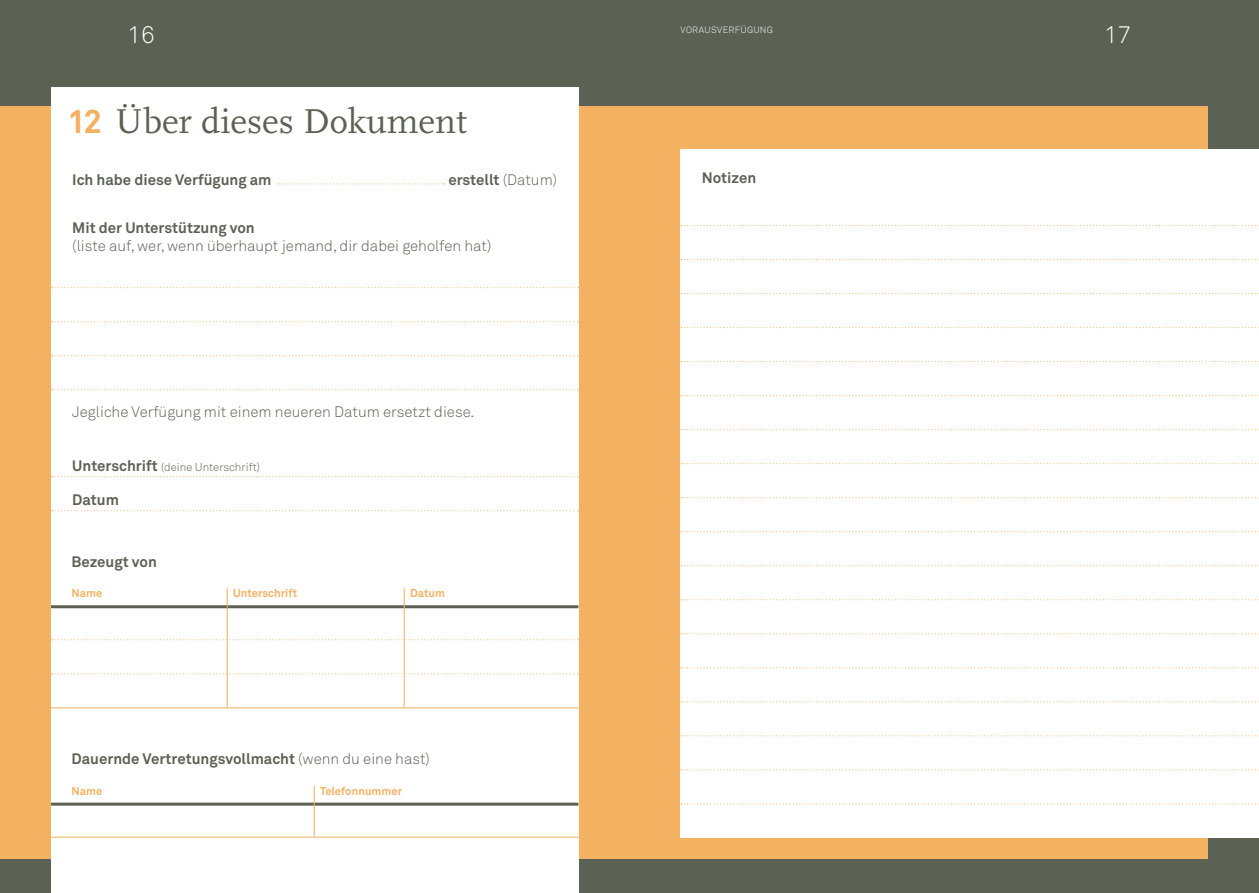
<style>
.page{position:relative;width:1259px;height:893px;background:#fff}
.page>*{position:absolute;margin:0;border:0;box-sizing:border-box;transform-origin:0 0}
.t1{font:36px "FF Scala";color:#5b6254}
.t2{font:300 24px "Akkurat";color:#fff}
.t3{font:700 15px "Akkurat";color:#5b6254}
.t4{font:300 15px "Akkurat";color:#5b6254}
.t5{font:700 11.25px "Akkurat";color:#f5b162}
.t6{font:300 11.25px "Akkurat";color:#5b6254}
.t7{font:300 9px "Akkurat";letter-spacing:.035em;color:#fff}
.s1{font-family:"Akkurat";font-weight:700;font-size:33px;color:#f5b162}
.s2{font-weight:300}
.s3{font-weight:700;font-size:15px}
</style>
<div class="page">
<div style="left:0;top:0;width:629px;height:893px;background:#5b6254"></div>
<div style="left:0;top:106px;width:629px;height:753px;background:#f5b162"></div>
<div style="left:629px;top:0;width:630px;height:893px;background:#5b6254"></div>
<div style="left:629px;top:106px;width:579px;height:753px;background:#f5b162"></div>
<div style="left:51px;top:87px;width:527px;height:806px;background:#fff"></div>
<svg style="left:278px;top:183px;width:166px;height:1px"></svg>
<svg style="left:52px;top:476px;width:527px;height:1px"></svg>
<svg style="left:52px;top:510px;width:527px;height:1px"></svg>
<svg style="left:52px;top:287px;width:527px;height:1px"></svg>
<svg style="left:52px;top:321px;width:527px;height:1px"></svg>
<svg style="left:52px;top:355px;width:527px;height:1px"></svg>
<svg style="left:52px;top:389px;width:527px;height:1px"></svg>
<hr style="left:51px;top:605px;width:527px;height:3px;background:#5b6254">
<hr style="left:51px;top:707px;width:527px;height:1px;background:#f5b162">
<svg style="left:52px;top:639px;width:527px;height:1px"></svg>
<svg style="left:52px;top:673px;width:527px;height:1px"></svg>
<hr style="left:227px;top:588px;width:1px;height:119px;background:#f5b162">
<hr style="left:404px;top:588px;width:1px;height:119px;background:#f5b162">
<hr style="left:51px;top:803px;width:527px;height:3px;background:#5b6254">
<hr style="left:51px;top:837px;width:530px;height:1px;background:#f5b162">
<hr style="left:314px;top:786px;width:1px;height:51px;background:#f5b162">
<div style="left:680px;top:149px;width:579px;height:689px;background:#fff"></div>
<svg style="left:681px;top:225px;width:578px;height:1px"></svg>
<svg style="left:681px;top:259px;width:578px;height:1px"></svg>
<svg style="left:681px;top:293px;width:578px;height:1px"></svg>
<svg style="left:681px;top:327px;width:578px;height:1px"></svg>
<svg style="left:681px;top:361px;width:578px;height:1px"></svg>
<svg style="left:681px;top:395px;width:578px;height:1px"></svg>
<svg style="left:681px;top:429px;width:578px;height:1px"></svg>
<svg style="left:681px;top:463px;width:578px;height:1px"></svg>
<svg style="left:681px;top:497px;width:578px;height:1px"></svg>
<svg style="left:681px;top:531px;width:578px;height:1px"></svg>
<svg style="left:681px;top:565px;width:578px;height:1px"></svg>
<svg style="left:681px;top:599px;width:578px;height:1px"></svg>
<svg style="left:681px;top:633px;width:578px;height:1px"></svg>
<svg style="left:681px;top:667px;width:578px;height:1px"></svg>
<svg style="left:681px;top:701px;width:578px;height:1px"></svg>
<svg style="left:681px;top:735px;width:578px;height:1px"></svg>
<svg style="left:681px;top:769px;width:578px;height:1px"></svg>
<svg style="left:681px;top:803px;width:578px;height:1px"></svg>
<p class="t7" style="left:680px;top:24px;width:94px">Vorausverfügung</p>
<h2 class="t2" style="left:128px;top:19px;width:29px">16</h2>
<h2 class="t2" style="left:1104px;top:19px;width:29px">17</h2>
<h1 class="t1" style="left:67px;top:101px;width:401px"><span class="s1">12</span> Über dieses Dokument</h1>
<p class="t3" style="left:72px;top:170px;width:201px">Ich habe diese Verfügung am</p>
<p class="t3" style="left:448px;top:170px;width:110px">erstellt <span class="s2">(Datum)</span></p>
<p class="t3" style="left:72px;top:218px;width:184px">Mit der Unterstützung von</p>
<p class="t4" style="left:72px;top:236px;width:421px">(liste auf, wer, wenn überhaupt jemand, dir dabei geholfen hat)</p>
<p class="t4" style="left:72px;top:402px;width:401px">Jegliche Verfügung mit einem neueren Datum ersetzt diese.</p>
<p class="t6" style="left:72px;top:459px;width:189px"><span class="s3">Unterschrift</span> (deine U nterschrift)</p>
<p class="t3" style="left:72px;top:490px;width:48px">Datum</p>
<p class="t3" style="left:72px;top:552px;width:87px">Bezeugt von</p>
<p class="t5" style="left:72px;top:586px;width:32px">Name</p>
<p class="t5" style="left:233px;top:586px;width:66px">Unterschrift</p>
<p class="t5" style="left:410px;top:586px;width:37px">Datum</p>
<p class="t3" style="left:72px;top:750px;width:360px">Dauernde Vertretungsvollmacht <span class="s2">(wenn du eine hast)</span></p>
<p class="t5" style="left:72px;top:784px;width:32px">Name</p>
<p class="t5" style="left:320px;top:784px;width:84px">Telefonnummer</p>
<p class="t3" style="left:702px;top:168px;width:56px">Notizen</p>
</div>
